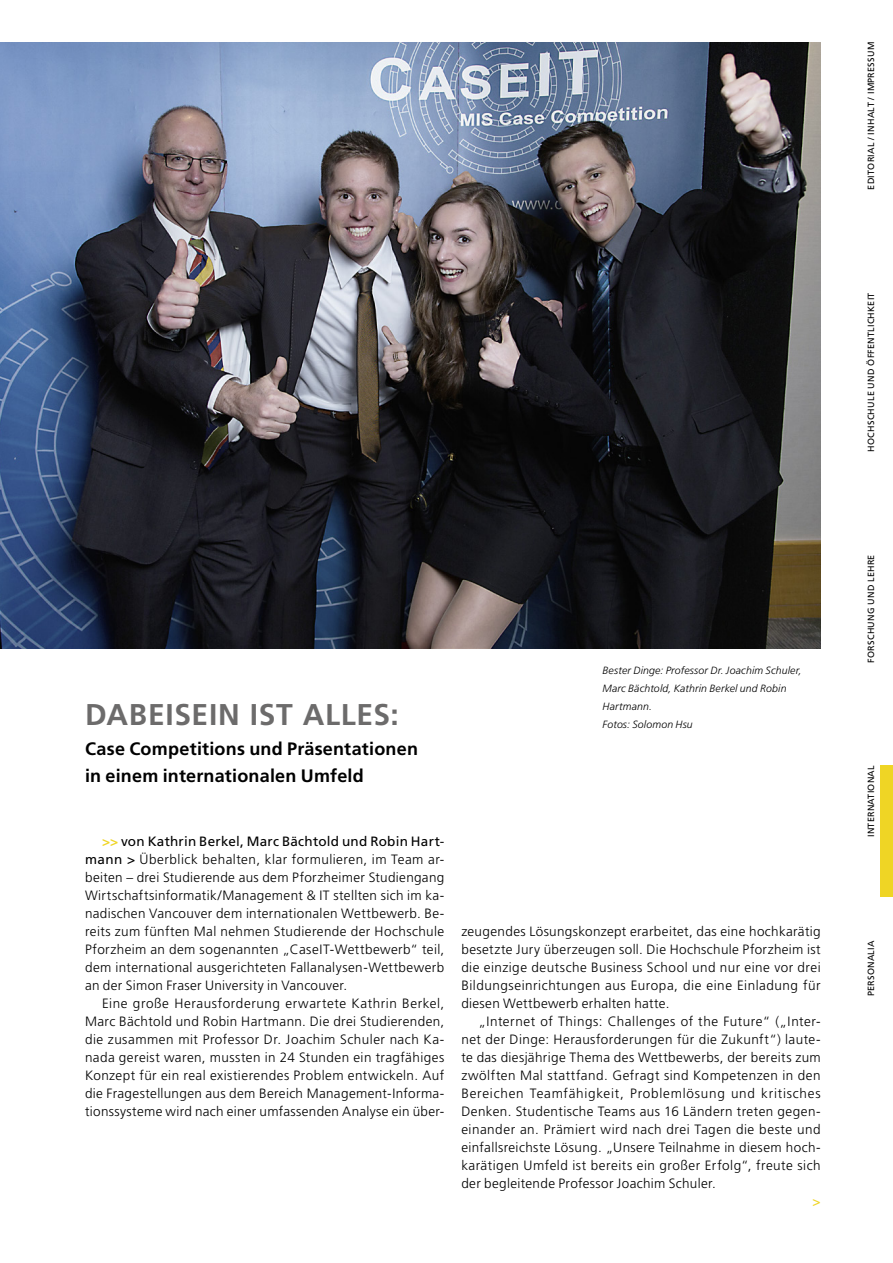
<style>
.page{position:relative;width:893px;height:1263px;background:#fff}
.page>*{position:absolute;margin:0;border:0;box-sizing:border-box;transform-origin:0 0}
.t1{font:700 30px "Frutiger LT";letter-spacing:.025em;color:#6c6b6b}
.t2{font:700 18px/27px "Frutiger LT";letter-spacing:.015em;color:#000}
.t3{font:300 13.5px/18px "Frutiger LT";letter-spacing:.025em;color:#000;text-align:justify}
.t4{font:13.5px "Frutiger LT";color:#efd525}
.t5{font:italic 300 10.5px/18px "Frutiger LT";letter-spacing:.015em;color:#000}
.t6{font:9px "Frutiger LT";letter-spacing:.025em;color:#000}
.s1{font-weight:700;color:#efd525}
.s2{font-weight:400}
</style>
<div class="page">
<hr style="left:0;top:0;width:1px;height:1263px;background:#6c6b6b">
<div style="left:880px;top:765px;width:13px;height:132px;background:#efd525"></div>
<img style="left:0;top:42px;width:821px;height:606px">
<h1 class="t1" style="left:85px;top:696px;width:315px">DABEISEIN IST ALLES:</h1>
<h2 class="t2" style="left:85px;top:735px;width:335px">Case Competitions und Präsentationen in einem internationalen Umfeld</h2>
<p class="t5" style="left:603px;top:661px;width:201px">Bester Dinge: Professor Dr. Joachim Schuler,<br>Marc Bächtold, Kathrin Berkel und Robin<br>Hartmann.<br>Fotos: Solomon Hsu</p>
<p class="t3" style="left:85px;top:833px;width:361px;text-indent:17px"><span class="s1">&gt;&gt;</span> <span class="s2">von Kathrin Berkel, Marc Bächtold und Robin Hart&shy;mann &gt;</span> Überblick behalten, klar formulieren, im Team ar&shy;beiten – drei Studierende aus dem Pforzheimer Studiengang Wirtschaftsinformatik/Management &amp; IT stellten sich im ka&shy;nadischen Vancouver dem internationalen Wettbewerb. Be&shy;reits zum fünften Mal nehmen Studierende der Hochschule Pforzheim an dem sogenannten „CaseIT-Wettbewerb“ teil, dem international ausgerichteten Fallanalysen-Wettbewerb an der Simon Fraser University in Vancouver.</p>
<p class="t3" style="left:85px;top:994px;width:361px;text-indent:17px">Eine große Herausforderung erwartete Kathrin Berkel, Marc Bächtold und Robin Hartmann. Die drei Studierenden, die zusammen mit Professor Dr. Joachim Schuler nach Ka&shy;nada gereist waren, mussten in 24 Stunden ein tragfähiges Konzept für ein real existierendes Problem entwickeln. Auf die Fragestellungen aus dem Bereich Management-Informa&shy;tionssysteme wird nach einer umfassenden Analyse ein über-</p>
<p class="t3" style="left:461px;top:922px;width:361px">zeugendes Lösungskonzept erarbeitet, das eine hochkarätig besetzte Jury überzeugen soll. Die Hochschule Pforzheim ist die einzige deutsche Business School und nur eine vor drei Bildungseinrichtungen aus Europa, die eine Einladung für diesen Wettbewerb erhalten hatte.</p>
<p class="t3" style="left:461px;top:1012px;width:361px;text-indent:17px">„Internet of Things: Challenges of the Future“ („Inter&shy;net der Dinge: Herausforderungen für die Zukunft“) laute&shy;te das diesjährige Thema des Wettbewerbs, der bereits zum zwölften Mal stattfand. Gefragt sind Kompetenzen in den Bereichen Teamfähigkeit, Problemlösung und kritisches Denken. Studentische Teams aus 16 Ländern treten gegen&shy;einander an. Prämiert wird nach drei Tagen die beste und einfallsreichste Lösung. „Unsere Teilnahme in diesem hoch&shy;karätigen Umfeld ist bereits ein großer Erfolg“, freute sich der begleitende Professor Joachim Schuler.</p>
<p class="t4" style="left:813px;top:1193px;width:10px">&gt;</p>
<p class="t6" style="left:866px;top:190px;width:149px;rotate:-90deg">EDITORIAL / INHALT / IMPRESSUM</p>
<p class="t6" style="left:866px;top:451px;width:160px;rotate:-90deg">HOCHSCHULE UND ÖFFENTLICHKEIT</p>
<p class="t6" style="left:866px;top:662px;width:109px;rotate:-90deg">FORSCHUNG UND LEHRE</p>
<p class="t6" style="left:866px;top:837px;width:73px;rotate:-90deg">INTERNATIONAL</p>
<p class="t6" style="left:866px;top:996px;width:57px;rotate:-90deg">PERSONALIA</p>
</div>
